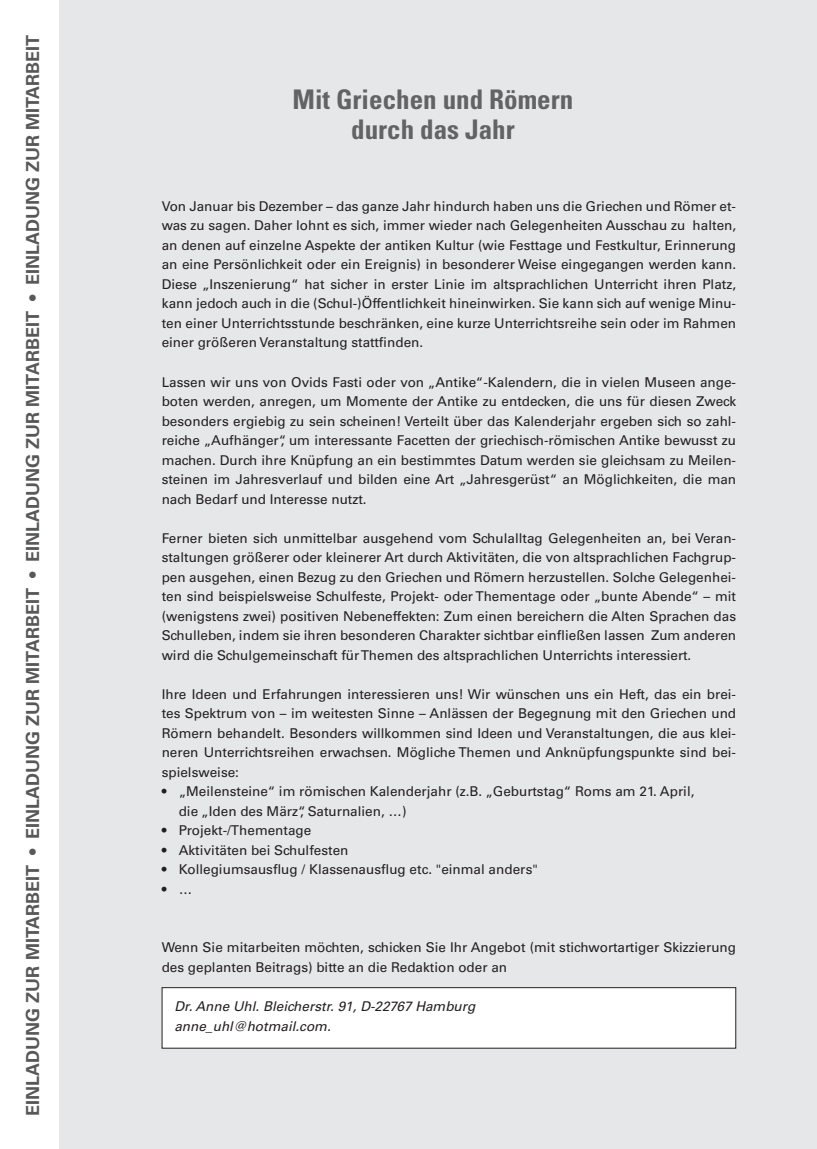
<style>
.page{position:relative;width:817px;height:1149px;background:#fff}
.page>*{position:absolute;margin:0;border:0;box-sizing:border-box;transform-origin:0 0}
.t1{font:700 condensed 27px/30px "Univers LT Std";color:#636366;text-align:center}
.t2{font:700 18px "Univers LT Std";color:#57585a}
.t3{font:13.5px/19.5px "Univers LT Std";color:#231f20;text-align:justify}
.t4{font:italic 13.5px/19.5px "Univers LT Std";color:#231f20}
</style>
<div class="page">
<div style="left:60px;top:0;width:756px;height:1148px;background:#e6e7e9"></div>
<div style="left:162px;top:987px;width:573px;height:60px;background:#fff"></div>
<div style="left:162px;top:986px;width:574px;height:62px;border:1px solid #231f20"></div>
<h2 class="t2" style="left:22px;top:1115px;width:1082px;rotate:-90deg">EINLADUNG ZUR MITARBEIT • EINLADUNG ZUR MITARBEIT • EINLADUNG ZUR MITARBEIT • EINLADUNG ZUR MITARBEIT</h2>
<h1 class="t1" style="left:292px;top:84px;width:282px">Mit Griechen und Römern durch das Jahr</h1>
<p class="t3" style="left:162px;top:196px;width:576px">Von Januar bis Dezember – das ganze Jahr hindurch haben uns die Griechen und Römer et&shy;was zu sagen. Daher lohnt es sich, immer wieder nach Gelegenheiten Ausschau zu halten, an denen auf einzelne Aspekte der antiken Kultur (wie Festtage und Festkultur, Erinnerung an eine Persönlichkeit oder ein Ereignis) in besonderer Weise eingegangen werden kann.<br>Diese „Inszenierung“ hat sicher in erster Linie im altsprachlichen Unterricht ihren Platz, kann jedoch auch in die (Schul-)Öffentlichkeit hineinwirken. Sie kann sich auf wenige Minu&shy;ten einer Unterrichtsstunde beschränken, eine kurze Unterrichtsreihe sein oder im Rahmen einer größeren Veranstaltung stattfinden.</p>
<p class="t3" style="left:162px;top:372px;width:576px">Lassen wir uns von Ovids Fasti oder von „Antike“-Kalendern, die in vielen Museen ange&shy;boten werden, anregen, um Momente der Antike zu entdecken, die uns für diesen Zweck besonders ergiebig zu sein scheinen! Verteilt über das Kalenderjahr ergeben sich so zahl&shy;reiche „Aufhänger“, um interessante Facetten der griechisch-römischen Antike bewusst zu machen. Durch ihre Knüpfung an ein bestimmtes Datum werden sie gleichsam zu Meilen&shy;steinen im Jahresverlauf und bilden eine Art „Jahresgerüst“ an Möglichkeiten, die man nach Bedarf und Interesse nutzt.</p>
<p class="t3" style="left:162px;top:528px;width:576px">Ferner bieten sich unmittelbar ausgehend vom Schulalltag Gelegenheiten an, bei Veran&shy;staltungen größerer oder kleinerer Art durch Aktivitäten, die von altsprachlichen Fachgrup&shy;pen ausgehen, einen Bezug zu den Griechen und Römern herzustellen. Solche Gelegenhei&shy;ten sind beispielsweise Schulfeste, Projekt- oder Thementage oder „bunte Abende“ – mit (wenigstens zwei) positiven Nebeneffekten: Zum einen bereichern die Alten Sprachen das Schulleben, indem sie ihren besonderen Charakter sichtbar einfließen lassen Zum anderen wird die Schulgemeinschaft für Themen des altsprachlichen Unterrichts interessiert.</p>
<p class="t3" style="left:162px;top:684px;width:576px">Ihre Ideen und Erfahrungen interessieren uns! Wir wünschen uns ein Heft, das ein brei&shy;tes Spektrum von – im weitesten Sinne – Anlässen der Begegnung mit den Griechen und Römern behandelt. Besonders willkommen sind Ideen und Veranstaltungen, die aus klei&shy;neren Unterrichtsreihen erwachsen. Mögliche Themen und Anknüpfungspunkte sind bei&shy;spielsweise:</p>
<p class="t3" style="left:179px;top:781px;width:517px;text-indent:-17px">• „Meilensteine“ im römischen Kalenderjahr (z.B. „Geburtstag“ Roms am 21. April, die „Iden des März“, Saturnalien, …)</p>
<p class="t3" style="left:162px;top:820px;width:151px">• Projekt-/Thementage</p>
<p class="t3" style="left:162px;top:840px;width:188px">• Aktivitäten bei Schulfesten</p>
<p class="t3" style="left:162px;top:859px;width:377px">• Kollegiumsausflug / Klassenausflug etc. "einmal anders"</p>
<p class="t3" style="left:162px;top:879px;width:32px">• …</p>
<p class="t3" style="left:162px;top:937px;width:576px">Wenn Sie mitarbeiten möchten, schicken Sie Ihr Angebot (mit stichwortartiger Skizzierung des geplanten Beitrags) bitte an die Redaktion oder an</p>
<p class="t4" style="left:174px;top:996px;width:302px">Dr. Anne Uhl. Bleicherstr. 91, D-22767 Hamburg anne_uhl@hotmail.com.</p>
</div>
